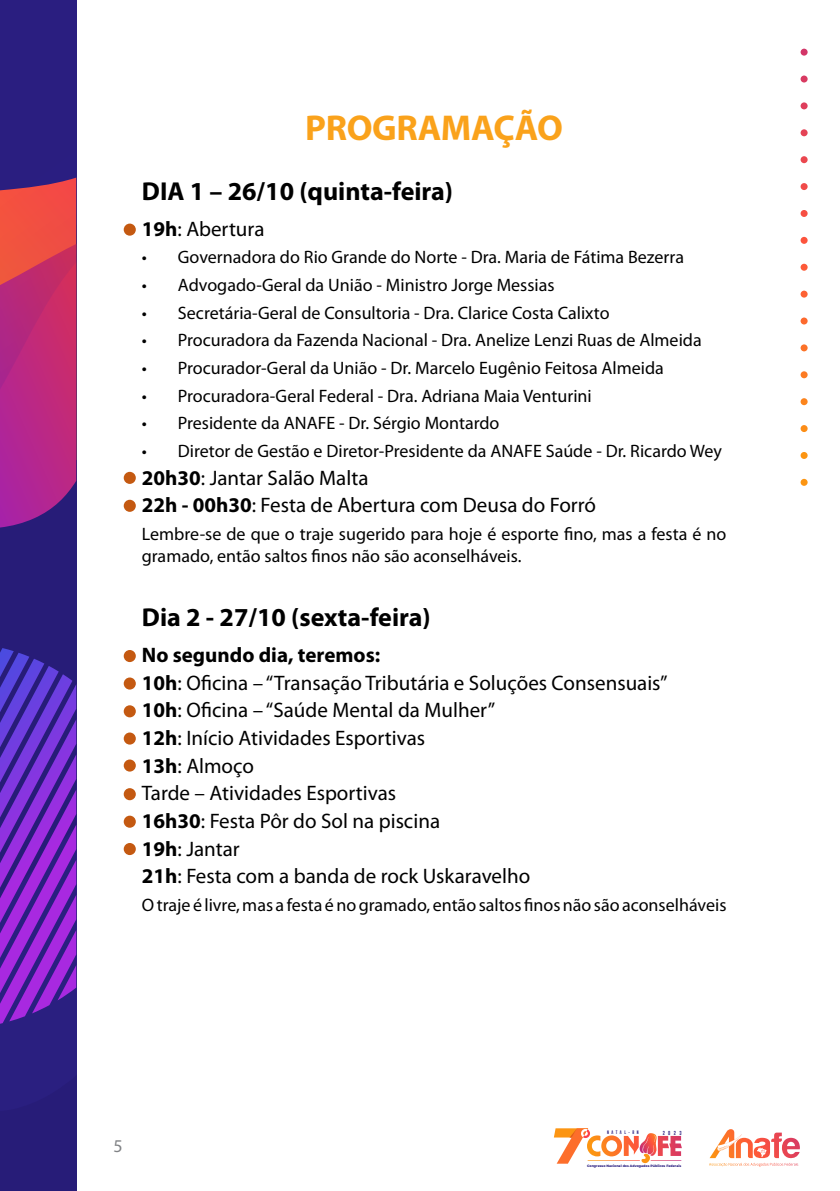
<style>
.page{position:relative;width:840px;height:1191px;background:#fff}
.page>*{position:absolute;margin:0;border:0;box-sizing:border-box;transform-origin:0 0}
.t1{font:700 36px "Myriad Pro";letter-spacing:-.01em;color:#faa21b}
.t2{font:700 26px "Myriad Pro";color:#000}
.t3{font:21px/27.6px "Myriad Pro";color:#000}
.t4{font:18px/22px "Myriad Pro";color:#000}
.t5{font:18px "Myriad Pro";color:#808285}
.t6{font:4.2px "Gobold Extra 1";color:#2a1f80}
.t7{font:3.8px "Gobold Extra 1";letter-spacing:.675em;color:#2a1f80}
.t8{font:800 3.4px "Montserrat";color:#2a1f80}
.s1{font-weight:700}
</style>
<div class="page">
<div style="left:0;top:527px;width:76px;height:664px;background:#271c78"></div>
<svg style="left:0;top:648px;width:76px;height:375px;background:#6b2abc"></svg>
<svg style="left:0;top:0;width:76px;height:527px;background:#8c2a76"></svg>
<svg style="left:800px;top:49px;width:7px;height:437px"></svg>
<svg style="left:553px;top:1128px;width:128px;height:35px"></svg>
<svg style="left:709px;top:1129px;width:72px;height:29px"></svg>
<div style="left:124px;top:224px;width:12px;height:12px;background:#c45911;border-radius:50%"></div>
<div style="left:124px;top:472px;width:12px;height:12px;background:#c45911;border-radius:50%"></div>
<div style="left:124px;top:500px;width:12px;height:12px;background:#c45911;border-radius:50%"></div>
<div style="left:124px;top:650px;width:12px;height:12px;background:#c45911;border-radius:50%"></div>
<div style="left:124px;top:677px;width:12px;height:12px;background:#c45911;border-radius:50%"></div>
<div style="left:124px;top:705px;width:12px;height:12px;background:#c45911;border-radius:50%"></div>
<div style="left:124px;top:732px;width:12px;height:12px;background:#c45911;border-radius:50%"></div>
<div style="left:124px;top:759px;width:12px;height:12px;background:#c45911;border-radius:50%"></div>
<div style="left:124px;top:788px;width:12px;height:12px;background:#c45911;border-radius:50%"></div>
<div style="left:124px;top:815px;width:12px;height:12px;background:#c45911;border-radius:50%"></div>
<div style="left:124px;top:843px;width:12px;height:12px;background:#c45911;border-radius:50%"></div>
<h1 class="t1" style="left:305px;top:105px;width:259px">PROGRAMAÇÃO</h1>
<h2 class="t2" style="left:142px;top:174px;width:312px">DIA 1 – 26/10 (quinta-feira)</h2>
<p class="t3" style="left:142px;top:214px;width:124px"><span class="s1">19h</span>: Abertura</p>
<p class="t4" style="left:142px;top:246px;width:543px">• Governadora do Rio Grande do Norte - Dra. Maria de Fátima Bezerra</p>
<p class="t4" style="left:142px;top:274px;width:414px">• Advogado-Geral da União - Ministro Jorge Messias</p>
<p class="t4" style="left:142px;top:301px;width:469px">• Secretária-Geral de Consultoria - Dra. Clarice Costa Calixto</p>
<p class="t4" style="left:142px;top:329px;width:561px">• Procuradora da Fazenda Nacional - Dra. Anelize Lenzi Ruas de Almeida</p>
<p class="t4" style="left:142px;top:357px;width:523px">• Procurador-Geral da União - Dr. Marcelo Eugênio Feitosa Almeida</p>
<p class="t4" style="left:142px;top:384px;width:451px">• Procuradora-Geral Federal - Dra. Adriana Maia Venturini</p>
<p class="t4" style="left:142px;top:412px;width:359px">• Presidente da ANAFE - Dr. Sérgio Montardo</p>
<p class="t4" style="left:142px;top:440px;width:581px">• Diretor de Gestão e Diretor-Presidente da ANAFE Saúde - Dr. Ricardo Wey</p>
<p class="t3" style="left:142px;top:463px;width:455px"><span class="s1">20h30</span>: Jantar Salão Malta<br><span class="s1">22h - 00h30</span>: Festa de Abertura com Deusa do Forró</p>
<p class="t4" style="left:142px;top:523px;width:585px">Lembre-se de que o traje sugerido para hoje é esporte fino, mas a festa é no gramado, então saltos finos não são aconselháveis.</p>
<h2 class="t2" style="left:142px;top:600px;width:290px">Dia 2 - 27/10 (sexta-feira)</h2>
<p class="t3" style="left:142px;top:640px;width:527px"><span class="s1">No segundo dia, teremos:<br>10h</span>: Oficina – “Transação Tributária e Soluções Consensuais”<br><span class="s1">10h</span>: Oficina – “Saúde Mental da Mulher”<br><span class="s1">12h</span>: Início Atividades Esportivas<br><span class="s1">13h</span>: Almoço<br>Tarde – Atividades Esportivas<br><span class="s1">16h30</span>: Festa Pôr do Sol na piscina<br><span class="s1">19h</span>: Jantar<br><span class="s1">21h</span>: Festa com a banda de rock Uskaravelho</p>
<p class="t4" style="left:142px;top:893px;width:585px">O traje é livre, mas a festa é no gramado, então saltos finos não são aconselháveis</p>
<p class="t5" style="left:113px;top:1134px;width:11px">5</p>
<p class="t6" style="left:662px;top:1129px;width:20px">2023</p>
<p class="t8" style="left:586px;top:1163px;width:96px">Congresso Nacional dos Advogados Públicos Federais</p>
<p class="t7" style="left:606px;top:1130px;width:33px">NATAL-RN</p>
</div>
